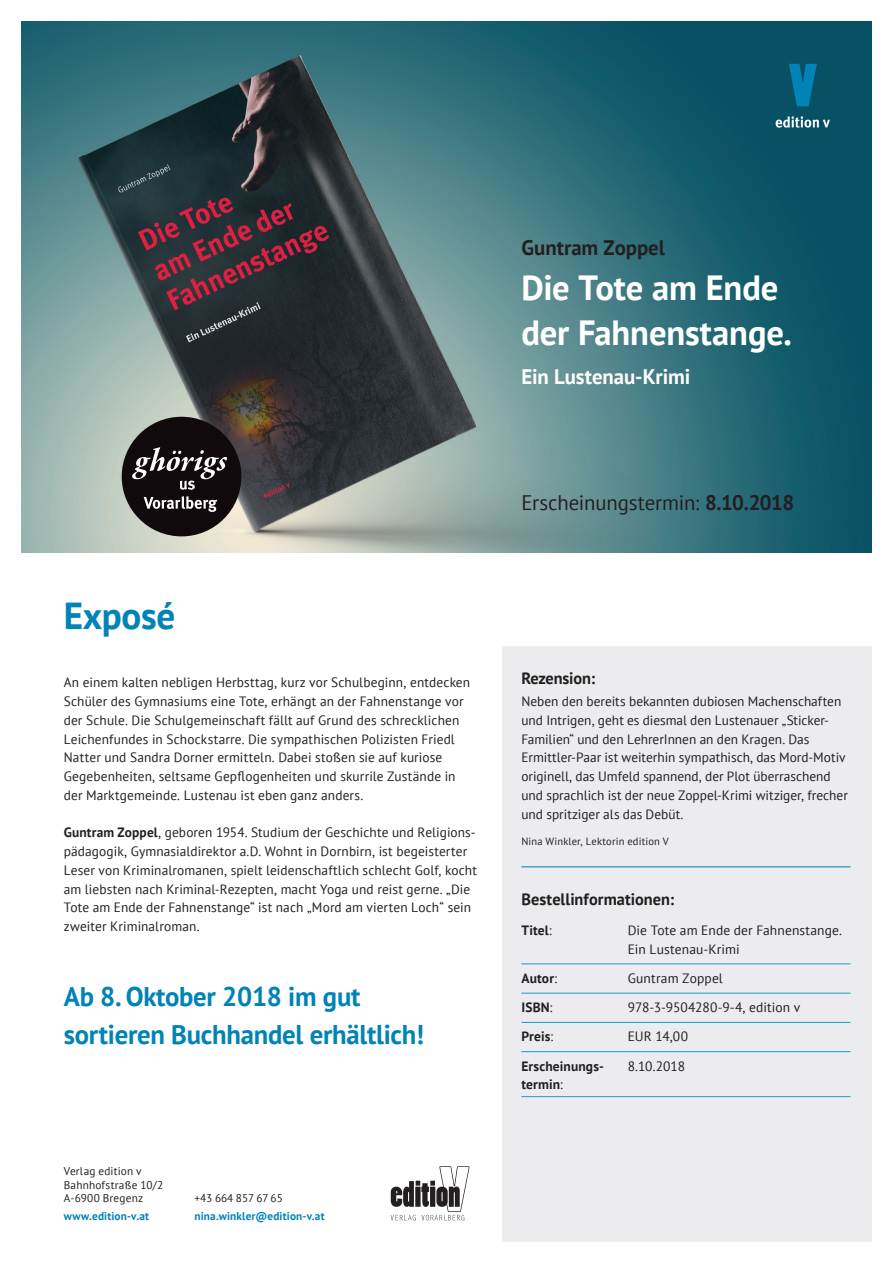
<style>
.page{position:relative;width:893px;height:1263px;background:#fff}
.page>*{position:absolute;margin:0;border:0;box-sizing:border-box;transform-origin:0 0}
.t1{font:700 37.5px "PT Sans";letter-spacing:-.01em;color:#0083b6}
.t2{font:700 34.95px/45px "PT Sans";letter-spacing:-.005em;color:#fff}
.t3{font:700 27px/37.5px "PT Sans";letter-spacing:-.01em;color:#0083b6}
.t4{font:21px "PT Sans";letter-spacing:-.005em;color:#231f20}
.t5{font:700 21px "PT Sans";letter-spacing:-.005em;color:#fff}
.t6{font:700 21px "PT Sans";color:#231f20}
.t7{font:700 16.5px "PT Sans";color:#231f20}
.t8{font:13.5px/18.8px "PT Sans";letter-spacing:.005em;color:#231f20}
.t9{font:700 13.5px "PT Sans";letter-spacing:.01em;color:#231f20}
.t10{font:11.25px/13.5px "PT Sans";letter-spacing:.015em;color:#231f20}
.t11{font:700 11.25px "PT Sans";letter-spacing:.015em;color:#0083b6}
.t12{font:11.25px "PT Sans";letter-spacing:-.01em;color:#231f20}
.t13{font:10.5px "PT Sans";letter-spacing:.02em;color:#231f20}
.s1{font-weight:700}
.s2{font-weight:400}
</style>
<div class="page">
<img style="left:21px;top:21px;width:851px;height:532px">
<div style="left:122px;top:417px;width:119px;height:119px;background:#110a0c;border-radius:50%"></div>
<svg style="left:132px;top:447px;width:95px;height:43px"></svg>
<svg style="left:144px;top:496px;width:73px;height:16px"></svg>
<div style="left:502px;top:646px;width:370px;height:596px;background:#ececee"></div>
<hr style="left:521px;top:866px;width:329px;height:1px;background:#0083b6">
<hr style="left:521px;top:964px;width:329px;height:1px;background:#109fc9">
<hr style="left:521px;top:993px;width:329px;height:1px;background:#109fc9">
<hr style="left:521px;top:1022px;width:329px;height:1px;background:#109fc9">
<hr style="left:521px;top:1051px;width:329px;height:1px;background:#109fc9">
<hr style="left:521px;top:1096px;width:329px;height:1px;background:#109fc9">
<svg style="left:789px;top:64px;width:28px;height:42px"></svg>
<svg style="left:776px;top:116px;width:54px;height:12px"></svg>
<svg style="left:391px;top:1166px;width:78px;height:54px"></svg>
<h1 class="t1" style="left:64px;top:591px;width:113px">Exposé</h1>
<p class="t8" style="left:64px;top:673px;width:408px">An einem kalten nebligen Herbsttag, kurz vor Schulbeginn, entdecken Schüler des Gymnasiums eine Tote, erhängt an der Fahnenstange vor der Schule. Die Schulgemeinschaft fällt auf Grund des schrecklichen Leichenfundes in Schockstarre. Die sympathischen Polizisten Friedl Natter und Sandra Dorner ermitteln. Dabei stoßen sie auf kuriose Gegebenheiten, seltsame Gepflogenheiten und skurrile Zustände in der Marktgemeinde. Lustenau ist eben ganz anders.</p>
<p class="t8" style="left:64px;top:823px;width:415px"><span class="s1">Guntram Zoppel</span>, geboren 1954. Studium der Geschichte und Religions&shy;pädagogik, Gymnasialdirektor a.D. Wohnt in Dornbirn, ist begeisterter Leser von Kriminalromanen, spielt leidenschaftlich schlecht Golf, kocht am liebsten nach Kriminal-Rezepten, macht Yoga und reist gerne. „Die Tote am Ende der Fahnenstange“ ist nach „Mord am vierten Loch“ sein zweiter Kriminalroman.</p>
<h3 class="t3" style="left:64px;top:977px;width:362px">Ab 8. Oktober 2018 im gut sortieren Buchhandel erhältlich!</h3>
<p class="t10" style="left:64px;top:1164px;width:101px">Verlag edition v<br>Bahnhofstraße 10/2<br>A-6900 Bregenz</p>
<p class="t11" style="left:64px;top:1209px;width:87px">www.edition-v.at</p>
<p class="t12" style="left:195px;top:1191px;width:90px">+43 664 857 67 65</p>
<p class="t11" style="left:195px;top:1209px;width:132px">nina.winkler@edition-v.at</p>
<h3 class="t6" style="left:521px;top:234px;width:145px">Guntram Zoppel</h3>
<h2 class="t2" style="left:521px;top:265px;width:272px">Die Tote am Ende der Fahnenstange.</h2>
<h3 class="t5" style="left:521px;top:363px;width:170px">Ein Lustenau-Krimi</h3>
<h3 class="t4" style="left:521px;top:490px;width:274px">Erscheinungstermin: <span class="s1">8.10.2018</span></h3>
<p class="t7" style="left:521px;top:667px;width:75px">Rezension:</p>
<p class="t8" style="left:521px;top:692px;width:328px">Neben den bereits bekannten dubiosen Machenschaften und Intrigen, geht es diesmal den Lustenauer „Sticker-Familien“ und den LehrerInnen an den Kragen. Das Ermittler-Paar ist weiterhin sympathisch, das Mord-Motiv originell, das Umfeld spannend, der Plot überraschend und sprachlich ist der neue Zoppel-Krimi witziger, frecher und spritziger als das Debüt.</p>
<p class="t13" style="left:521px;top:834px;width:149px">Nina Winkler, Lektorin edition V</p>
<p class="t7" style="left:521px;top:888px;width:154px">Bestellinformationen:</p>
<p class="t9" style="left:521px;top:921px;width:32px">Titel<span class="s2">:</span></p>
<p class="t8" style="left:628px;top:920px;width:216px">Die Tote am Ende der Fahnenstange.<br>Ein Lustenau-Krimi</p>
<p class="t9" style="left:521px;top:969px;width:37px">Autor<span class="s2">:</span></p>
<p class="t8" style="left:628px;top:968px;width:97px">Guntram Zoppel</p>
<p class="t9" style="left:521px;top:998px;width:32px">ISBN<span class="s2">:</span></p>
<p class="t8" style="left:628px;top:998px;width:174px">978-3-9504280-9-4, edition v</p>
<p class="t9" style="left:521px;top:1028px;width:33px">Preis<span class="s2">:</span></p>
<p class="t8" style="left:628px;top:1027px;width:62px">EUR 14,00</p>
<p class="t9" style="left:521px;top:1057px;width:84px">Erscheinungs-</p>
<p class="t8" style="left:628px;top:1056px;width:59px">8.10.2018</p>
<p class="t9" style="left:521px;top:1076px;width:43px">termin<span class="s2">:</span></p>
</div>
